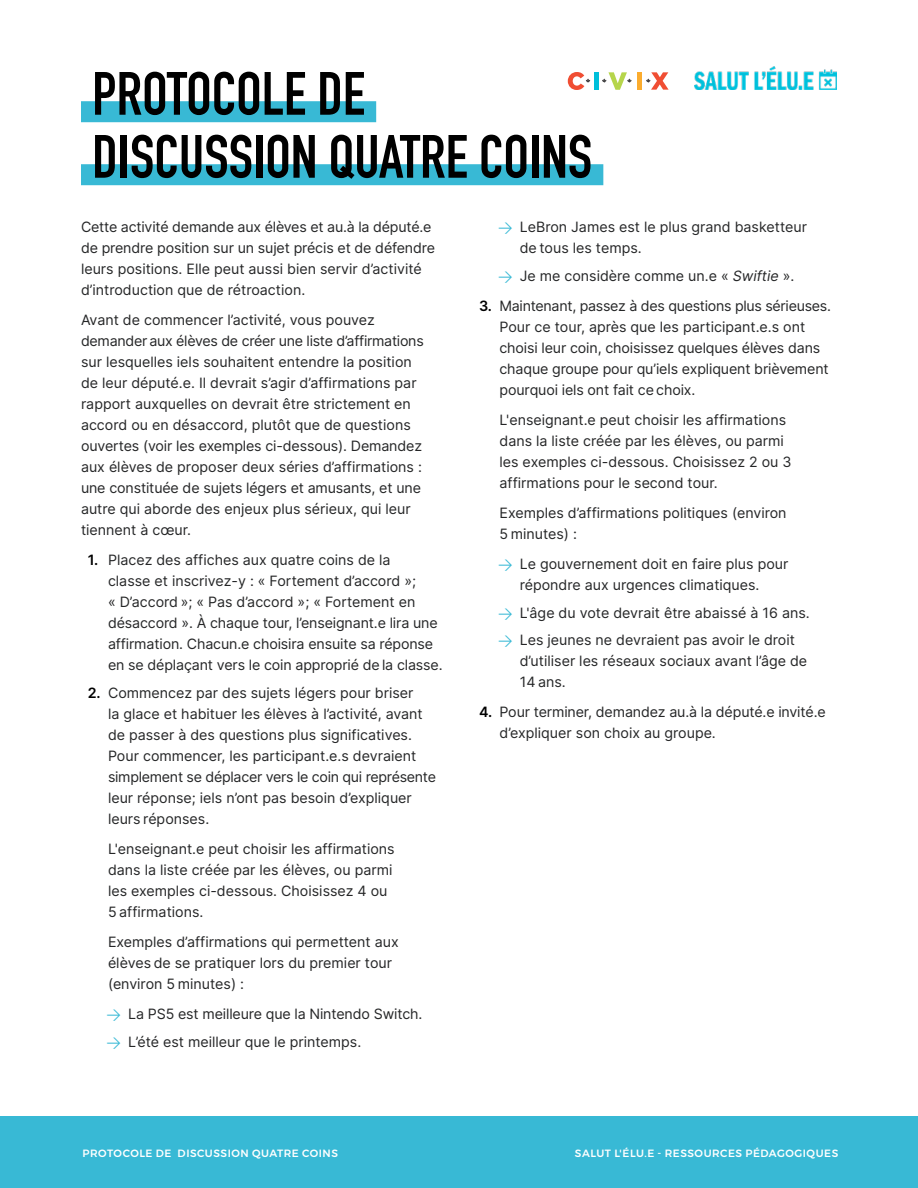
<style>
.page{position:relative;width:918px;height:1188px;background:#fff}
.page>*{position:absolute;margin:0;border:0;box-sizing:border-box;transform-origin:0 0}
.t1{font:700 60px/63px "DIN Condensed";color:#000}
.Body{font:14.25px/21px "Inter";color:#252627}
.Body_-_Indented{font:14.25px/21px "Inter";color:#252627}
.t2{font:500 10.5px "Montserrat";letter-spacing:.05em;color:#fff}
.s1{font-weight:600;color:#000}
.s2{font-family:"DIN Pro";color:#38b9d5}
.s3{font-style:italic}
</style>
<div class="page">
<div style="left:81px;top:101px;width:295px;height:21px;background:#38b9d5"></div>
<div style="left:81px;top:164px;width:522px;height:21px;background:#38b9d5"></div>
<div style="left:0;top:1116px;width:918px;height:72px;background:#38b9d5"></div>
<div style="left:594px;top:72px;width:5px;height:18px;background:#00bfda"></div>
<hr style="left:637px;top:72px;width:4px;height:18px;background:#fbac2e">
<svg style="left:602px;top:72px;width:30px;height:18px"></svg>
<svg style="left:646px;top:72px;width:23px;height:18px"></svg>
<svg style="left:568px;top:72px;width:22px;height:18px"></svg>
<img style="left:695px;top:66px;width:142px;height:24px">
<h1 class="t1" style="left:92px;top:62px;width:502px">PROTOCOLE DE<br>DISCUSSION QUATRE COINS</h1>
<p class="Body" style="left:81px;top:216px;width:356px">Cette activité demande aux élèves et au.à la député.e de prendre position sur un sujet précis et de défendre leurs positions. Elle peut aussi bien servir d’activité d’introduction que de rétroaction.</p>
<p class="Body" style="left:81px;top:309px;width:344px">Avant de commencer l’activité, vous pouvez demander aux élèves de créer une liste d’affirmations sur lesquelles iels souhaitent entendre la position de leur député.e. Il devrait s’agir d’affirmations par rapport auxquelles on devrait être strictement en accord ou en désaccord, plutôt que de questions ouvertes (voir les exemples ci-dessous). Demandez aux élèves de proposer deux séries d’affirmations : une constituée de sujets légers et amusants, et une autre qui aborde des enjeux plus sérieux, qui leur tiennent à cœur.</p>
<p class="Body" style="left:108px;top:549px;width:336px;text-indent:-20px"><span class="s1">1.</span> Placez des affiches aux quatre coins de la<br>classe et inscrivez-y : « Fortement d’accord »;<br>« D’accord »; « Pas d’accord »; « Fortement en désaccord ». À chaque tour, l’enseignant.e lira une affirmation. Chacun.e choisira ensuite sa réponse en se déplaçant vers le coin approprié de la classe.</p>
<p class="Body" style="left:108px;top:682px;width:330px;text-indent:-20px"><span class="s1">2.</span> Commencez par des sujets légers pour briser<br>la glace et habituer les élèves à l’activité, avant de passer à des questions plus significatives.<br>Pour commencer, les participant.e.s devraient simplement se déplacer vers le coin qui représente leur réponse; iels n’ont pas besoin d’expliquer leurs réponses.</p>
<p class="Body_-_Indented" style="left:108px;top:838px;width:288px">L'enseignant.e peut choisir les affirmations dans la liste créée par les élèves, ou parmi les exemples ci-dessous. Choisissez 4 ou 5 affirmations.</p>
<p class="Body_-_Indented" style="left:108px;top:931px;width:292px">Exemples d’affirmations qui permettent aux élèves de se pratiquer lors du premier tour (environ 5 minutes) :</p>
<p class="Body" style="left:107px;top:1003px;width:317px"><span class="s2">→</span> La PS5 est meilleure que la Nintendo Switch.</p>
<p class="Body" style="left:107px;top:1031px;width:256px"><span class="s2">→</span> L’été est meilleur que le printemps.</p>
<p class="Body" style="left:520px;top:216px;width:289px;text-indent:-22px"><span class="s2">→</span> LeBron James est le plus grand basketteur de tous les temps.</p>
<p class="Body" style="left:498px;top:265px;width:298px"><span class="s2">→</span> Je me considère comme un.e « <span class="s3">Swiftie</span> ».</p>
<p class="Body" style="left:500px;top:295px;width:333px;text-indent:-20px"><span class="s1">3.</span> Maintenant, passez à des questions plus sérieuses.<br>Pour ce tour, après que les participant.e.s ont choisi leur coin, choisissez quelques élèves dans chaque groupe pour qu’iels expliquent brièvement pourquoi iels ont fait ce choix.</p>
<p class="Body_-_Indented" style="left:500px;top:409px;width:294px">L'enseignant.e peut choisir les affirmations dans la liste créée par les élèves, ou parmi les exemples ci-dessous. Choisissez 2 ou 3 affirmations pour le second tour.</p>
<p class="Body_-_Indented" style="left:500px;top:502px;width:289px">Exemples d’affirmations politiques (environ<br>5 minutes) :</p>
<p class="Body" style="left:498px;top:553px;width:292px;text-align:center"><span class="s2">→</span> Le gouvernement doit en faire plus pour répondre aux urgences climatiques.</p>
<p class="Body" style="left:498px;top:602px;width:313px"><span class="s2">→</span> L'âge du vote devrait être abaissé à 16 ans.</p>
<p class="Body" style="left:520px;top:629px;width:289px;text-indent:-22px"><span class="s2">→</span> Les jeunes ne devraient pas avoir le droit d’utiliser les réseaux sociaux avant l’âge de<br>14 ans.</p>
<p class="Body" style="left:500px;top:701px;width:328px;text-indent:-20px"><span class="s1">4.</span> Pour terminer, demandez au.à la député.e invité.e d’expliquer son choix au groupe.</p>
<p class="t2" style="left:83px;top:1145px;width:256px">PROTOCOLE DE DISCUSS ION QUATRE COINS</p>
<p class="t2" style="left:575px;top:1145px;width:265px">SALUT L'ÉLU.E - RESSOURCES PÉDAGOGIQUES</p>
</div>
